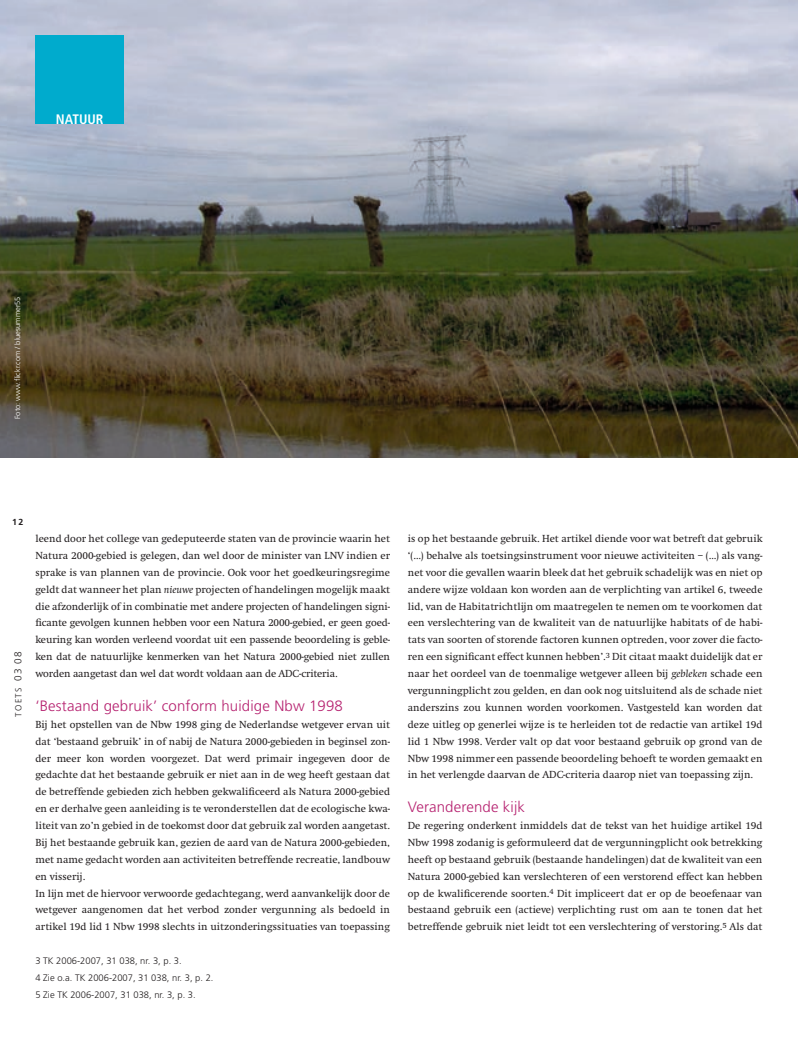
<style>
.page{position:relative;width:798px;height:1053px;background:#fff}
.page>*{position:absolute;margin:0;border:0;box-sizing:border-box;transform-origin:0 0}
._05_tussenkop{font:300 15px "Frutiger";letter-spacing:.01em;color:#b62270}
._00_rubriek{font:700 condensed 13.75px "Frutiger";color:#fff}
.Standaard{font:10.62px/16.9px "Swift";color:#231f20;text-align:justify}
._06_bijschrift{font:300 9.38px "Frutiger";color:#231f20}
.t1{font:300 8.75px "Frutiger";letter-spacing:.14em;color:#231f20}
.t2{font:700 8.75px "Frutiger";color:#231f20}
._06_bijschrift-2{font:300 7.5px "Frutiger";color:#fff}
.s1{font-size:10px}
.s2{font-style:italic}
</style>
<div class="page">
<img style="left:0;top:0;width:797px;height:457px">
<div style="left:35px;top:35px;width:89px;height:89px;background:#00abcd"></div>
<p class="_00_rubriek" style="left:56px;top:111px;width:49px">NATUUR</p>
<p class="_06_bijschrift-2" style="left:13px;top:419px;width:124px;rotate:-90deg">Foto: www.flickr.com / bluesummer55</p>
<p class="t2" style="left:12px;top:517px;width:12px">12</p>
<p class="t1" style="left:13px;top:716px;width:67px;rotate:-90deg">TOETS <span class="s1">03 08</span></p>
<p class="Standaard" style="left:35px;top:530px;width:356px">leend door het college van gedeputeerde staten van de provincie waarin het Natura 2000-gebied is gelegen, dan wel door de minister van LNV indien er sprake is van plannen van de provincie. Ook voor het goedkeuringsregime geldt dat wanneer het plan <span class="s2">nieuwe</span> projecten of handelingen mogelijk maakt die afzonderlijk of in combinatie met andere projecten of handelingen signi&shy;ficante gevolgen kunnen hebben voor een Natura 2000-gebied, er geen goed&shy;keuring kan worden verleend voordat uit een passende beoordeling is geble&shy;ken dat de natuurlijke kenmerken van het Natura 2000-gebied niet zullen worden aangetast dan wel dat wordt voldaan aan de ADC-criteria.</p>
<p class="_05_tussenkop" style="left:35px;top:697px;width:309px">‘Bestaand gebruik’ conform huidige Nbw 1998</p>
<p class="Standaard" style="left:35px;top:716px;width:356px">Bij het opstellen van de Nbw 1998 ging de Nederlandse wetgever ervan uit dat ‘bestaand gebruik’ in of nabij de Natura 2000-gebieden in beginsel zon&shy;der meer kon worden voorgezet. Dat werd primair ingegeven door de gedachte dat het bestaande gebruik er niet aan in de weg heeft gestaan dat de betreffende gebieden zich hebben gekwalificeerd als Natura 2000-gebied en er derhalve geen aanleiding is te veronderstellen dat de ecologische kwa&shy;liteit van zo’n gebied in de toekomst door dat gebruik zal worden aangetast.<br>Bij het bestaande gebruik kan, gezien de aard van de Natura 2000-gebieden, met name gedacht worden aan activiteiten betreffende recreatie, landbouw en visserij.</p>
<p class="Standaard" style="left:35px;top:884px;width:356px">In lijn met de hiervoor verwoorde gedachtegang, werd aanvankelijk door de wetgever aangenomen dat het verbod zonder vergunning als bedoeld in artikel 19d lid 1 Nbw 1998 slechts in uitzonderingssituaties van toepassing</p>
<p class="_06_bijschrift" style="left:35px;top:955px;width:148px">3 TK 2006-2007, 31 038, nr. 3, p. 3.</p>
<p class="_06_bijschrift" style="left:35px;top:972px;width:179px">4 Zie o.a. TK 2006-2007, 31 038, nr. 3, p. 2.</p>
<p class="_06_bijschrift" style="left:35px;top:989px;width:162px">5 Zie TK 2006-2007, 31 038, nr. 3, p. 3.</p>
<p class="Standaard" style="left:407px;top:530px;width:356px">is op het bestaande gebruik. Het artikel diende voor wat betreft dat gebruik ‘(…) behalve als toetsingsinstrument voor nieuwe activiteiten – (…) als vang&shy;net voor die gevallen waarin bleek dat het gebruik schadelijk was en niet op andere wijze voldaan kon worden aan de verplichting van artikel 6, tweede lid, van de Habitatrichtlijn om maatregelen te nemen om te voorkomen dat een verslechtering van de kwaliteit van de natuurlijke habitats of de habi&shy;tats van soorten of storende factoren kunnen optreden, voor zover die facto&shy;ren een significant effect kunnen hebben’.<sup>3</sup> Dit citaat maakt duidelijk dat er naar het oordeel van de toenmalige wetgever alleen bij <span class="s2">gebleken</span> schade een vergunningplicht zou gelden, en dan ook nog uitsluitend als de schade niet anderszins zou kunnen worden voorkomen. Vastgesteld kan worden dat deze uitleg op generlei wijze is te herleiden tot de redactie van artikel 19d lid 1 Nbw 1998. Verder valt op dat voor bestaand gebruik op grond van de Nbw 1998 nimmer een passende beoordeling behoeft te worden gemaakt en in het verlengde daarvan de ADC-criteria daarop niet van toepassing zijn.</p>
<p class="_05_tussenkop" style="left:407px;top:798px;width:119px">Veranderende kijk</p>
<p class="Standaard" style="left:407px;top:817px;width:356px">De regering onderkent inmiddels dat de tekst van het huidige artikel 19d Nbw 1998 zodanig is geformuleerd dat de vergunningplicht ook betrekking heeft op bestaand gebruik (bestaande handelingen) dat de kwaliteit van een Natura 2000-gebied kan verslechteren of een verstorend effect kan hebben op de kwalificerende soorten.<sup>4</sup> Dit impliceert dat er op de beoefenaar van bestaand gebruik een (actieve) verplichting rust om aan te tonen dat het betreffende gebruik niet leidt tot een verslechtering of verstoring.<sup>5</sup> Als dat</p>
</div>
